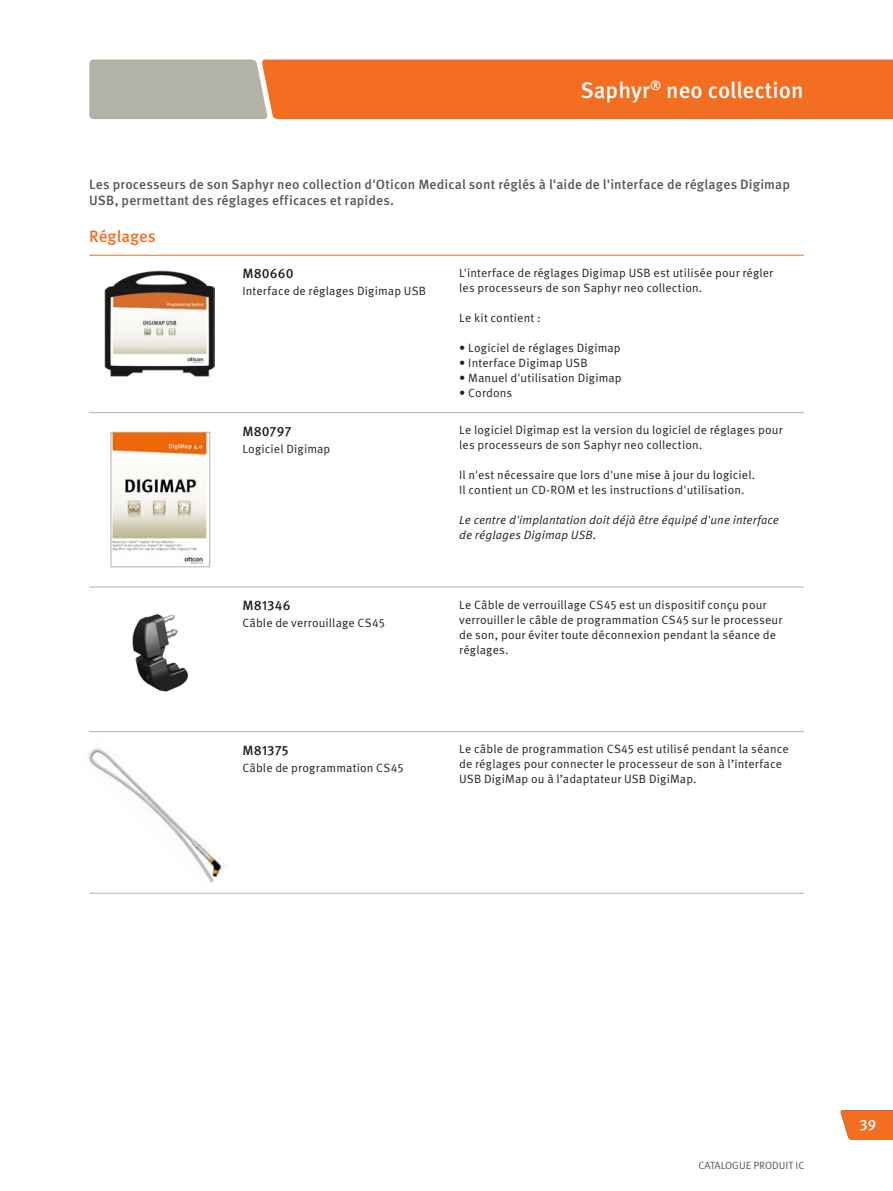
<style>
.page{position:relative;width:893px;height:1191px;background:#fff}
.page>*{position:absolute;margin:0;border:0;box-sizing:border-box;transform-origin:0 0}
.t1{font:500 22.5px "Meta Pro OM";color:#fff}
.t2{font:500 16.5px "Meta Pro OM";letter-spacing:.005em;color:#f36e21}
.t3{font:500 15px "Meta Pro OM";color:#fff}
.t4{font:500 13.5px/16.5px "Meta Pro OM";letter-spacing:.01em;color:#575855}
.t5{font:500 13.5px "Meta Pro OM";letter-spacing:.01em;color:#231f20}
.t6{font:12px/15px "Meta Pro OM";letter-spacing:.01em;color:#231f20}
.t7{font:italic 12px/15px "Meta Pro OM";letter-spacing:.01em;color:#231f20}
.t8{font:10.5px "Meta Pro OM";color:#575855}
</style>
<div class="page">
<svg style="left:89px;top:60px;width:804px;height:59px;background:#e57d3f"></svg>
<svg style="left:840px;top:1110px;width:53px;height:30px;background:#f17a34"></svg>
<img style="left:88px;top:748px;width:137px;height:135px">
<img style="left:132px;top:613px;width:57px;height:79px">
<hr style="left:89px;top:255px;width:141px;height:1px;background:#f36e21">
<hr style="left:230px;top:255px;width:216px;height:1px;background:#f36e21">
<hr style="left:446px;top:255px;width:358px;height:1px;background:#f36e21">
<hr style="left:89px;top:586px;width:141px;height:1px;background:#b2b2a7">
<hr style="left:230px;top:586px;width:216px;height:1px;background:#b2b2a7">
<hr style="left:446px;top:586px;width:358px;height:1px;background:#b2b2a7">
<hr style="left:89px;top:412px;width:141px;height:1px;background:#b2b2a7">
<hr style="left:230px;top:412px;width:216px;height:1px;background:#b2b2a7">
<hr style="left:446px;top:412px;width:358px;height:1px;background:#b2b2a7">
<hr style="left:89px;top:731px;width:141px;height:1px;background:#b2b2a7">
<hr style="left:230px;top:731px;width:216px;height:1px;background:#b2b2a7">
<hr style="left:446px;top:731px;width:358px;height:1px;background:#b2b2a7">
<hr style="left:89px;top:892px;width:141px;height:1px;background:#b2b2a7">
<hr style="left:230px;top:892px;width:216px;height:1px;background:#b2b2a7">
<hr style="left:446px;top:892px;width:358px;height:1px;background:#b2b2a7">
<img style="left:104px;top:270px;width:111px;height:106px">
<img style="left:113px;top:434px;width:95px;height:130px">
<div style="left:111px;top:432px;width:99px;height:135px;border:1px solid #b2b2a7"></div>
<h1 class="t1" style="left:580px;top:76px;width:225px">Saphyr<sup>®</sup> neo collection</h1>
<p class="t4" style="left:89px;top:176px;width:702px">Les processeurs de son Saphyr neo collection d'Oticon Medical sont réglés à l'aide de l'interface de réglages Digimap<br>USB, permettant des réglages efficaces et rapides.</p>
<h2 class="t2" style="left:89px;top:226px;width:68px">Réglages</h2>
<p class="t5" style="left:242px;top:265px;width:53px">M80660</p>
<p class="t6" style="left:242px;top:284px;width:185px">Interface de réglages Digimap USB</p>
<p class="t6" style="left:459px;top:265px;width:315px">L'interface de réglages Digimap USB est utilisée pour régler les processeurs de son Saphyr neo collection.</p>
<p class="t6" style="left:459px;top:310px;width:83px">Le kit contient :</p>
<p class="t6" style="left:459px;top:340px;width:163px">• Logiciel de réglages Digimap</p>
<p class="t6" style="left:459px;top:355px;width:130px">• Interface Digimap USB</p>
<p class="t6" style="left:459px;top:370px;width:164px">• Manuel d'utilisation Digimap</p>
<p class="t6" style="left:459px;top:385px;width:55px">• Cordons</p>
<p class="t5" style="left:242px;top:422px;width:51px">M80797</p>
<p class="t6" style="left:242px;top:441px;width:90px">Logiciel Digimap</p>
<p class="t6" style="left:459px;top:423px;width:325px">Le logiciel Digimap est la version du logiciel de réglages pour les processeurs de son Saphyr neo collection.</p>
<p class="t6" style="left:459px;top:468px;width:298px">Il n'est nécessaire que lors d'une mise à jour du logiciel.<br>Il contient un CD-ROM et les instructions d'utilisation.</p>
<p class="t7" style="left:459px;top:513px;width:321px">Le centre d'implantation doit déjà être équipé d'une interface de réglages Digimap USB.</p>
<p class="t5" style="left:242px;top:597px;width:50px">M81346</p>
<p class="t6" style="left:242px;top:615px;width:144px">Câble de verrouillage CS45</p>
<p class="t6" style="left:459px;top:597px;width:325px">Le Câble de verrouillage CS45 est un dispositif conçu pour verrouiller le câble de programmation CS45 sur le processeur de son, pour éviter toute déconnexion pendant la séance de réglages.</p>
<p class="t5" style="left:242px;top:741px;width:48px">M81375</p>
<p class="t6" style="left:242px;top:760px;width:163px">Câble de programmation CS45</p>
<p class="t6" style="left:459px;top:742px;width:331px">Le câble de programmation CS45 est utilisé pendant la séance de réglages pour connecter le processeur de son à l’interface<br>USB DigiMap ou à l’adaptateur USB DigiMap.</p>
<p class="t8" style="left:699px;top:1159px;width:107px">CATALOGUE PRODUIT IC</p>
<p class="t3" style="left:859px;top:1115px;width:18px">39</p>
</div>
